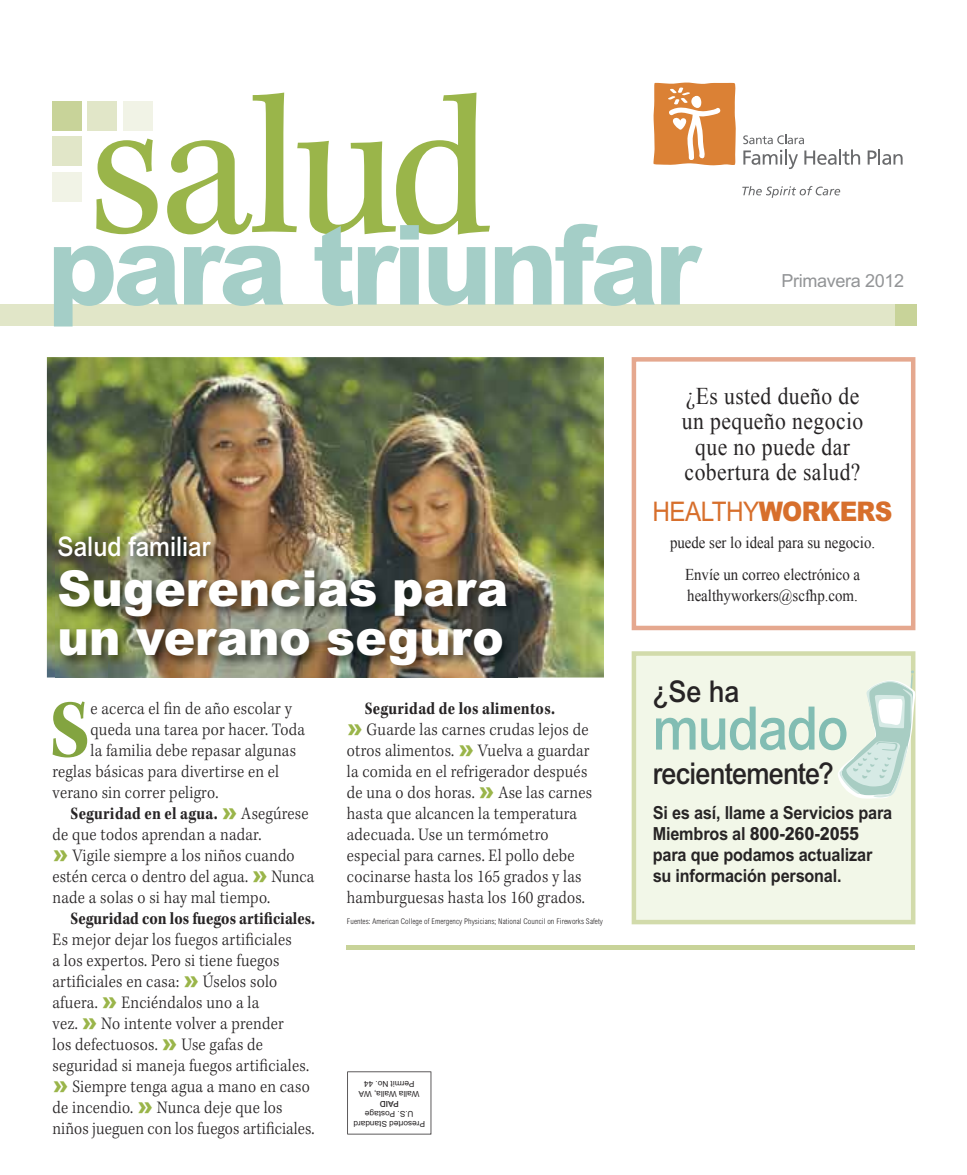
<style>
.page{position:relative;width:967px;height:1175px;background:#fff}
.page>*{position:absolute;margin:0;border:0;box-sizing:border-box;transform-origin:0 0}
.t1{font:207px "Kepler Std Scn";letter-spacing:-.025em;color:#9ab54a}
.t2{font:800 111px "Arial MT Std";letter-spacing:-.04em;color:#a4cec7}
.t3{font:85.2px "Kepler Std Bold Scn";color:#83a440}
.t4{font:500 60px "Arial MT Std";letter-spacing:-.025em;color:#82bdb3;scale:.9 1}
.t5{font:900 49.5px/49.5px "Arial MT Std";color:#fff;scale:.95 1}
.t6{font:500 30px "Arial MT Std";letter-spacing:-.025em;color:#272425;scale:.9 1}
.t7{font:27px "Arial MT Std";letter-spacing:-.025em;color:#d76f2c;scale:.9 1}
.t8{font:500 27px "Arial MT Std";color:#fff;scale:.9 1}
.t9{font:24px/25.5px "Times New Roman";letter-spacing:.02em;color:#272425;text-align:center;scale:.9 1}
.t10{font:300 18px/21px "Kepler Std";letter-spacing:.015em;color:#272425;scale:.9 1}
.t11{font:700 18px/21px "Arial MT Std";letter-spacing:-.01em;color:#272425;scale:.9 1}
.t12{font:18px "Kepler Std Bold Scn";letter-spacing:.015em;color:#272425;scale:.9 1}
.t13{font:18px "Arial MT Std";letter-spacing:-.02em;color:#929496}
.t14{font:16.5px/31.5px "Times New Roman";color:#272425;text-align:center;scale:.9 1}
.t15{font:8.25px/9.9px "Arial MT Std";color:#272425;text-align:center}
.t16{font:500 8.25px "Arial MT Std";color:#272425}
.t17{font:300 condensed 7.8px "Arial MT Std";letter-spacing:.01em;color:#272425}
.s1{font-family:"Arial MT Std";font-weight:900;font-size:24px;color:#9ab54a}
.s2{font-family:"Kepler Std";font-weight:300}
.s3{font-weight:900}
.s4{font-weight:800}
</style>
<div class="page">
<div style="left:88px;top:102px;width:29px;height:29px;background:#e1e6c8"></div>
<div style="left:53px;top:102px;width:29px;height:29px;background:#c8d399"></div>
<div style="left:53px;top:137px;width:29px;height:29px;background:#e1e6c8"></div>
<div style="left:123px;top:102px;width:29px;height:29px;background:#f1f3e6"></div>
<div style="left:53px;top:172px;width:29px;height:29px;background:#f1f3e6"></div>
<svg style="left:347px;top:1071px;width:84px;height:63px"></svg>
<svg style="left:743px;top:135px;width:116px;height:34px"></svg>
<svg style="left:867px;top:149px;width:35px;height:16px"></svg>
<svg style="left:742px;top:186px;width:97px;height:12px"></svg>
<svg style="left:653px;top:82px;width:82px;height:84px;background:#e1985b"></svg>
<div style="left:0;top:304px;width:916px;height:22px;background:#e1e6c8"></div>
<div style="left:895px;top:304px;width:21px;height:22px;background:#c8d399"></div>
<div style="left:347px;top:945px;width:567px;height:5px;background:#c8d399"></div>
<svg style="left:631px;top:357px;width:284px;height:273px"></svg>
<div style="left:631px;top:651px;width:284px;height:273px;background:#f2f7e8"></div>
<img style="left:47px;top:357px;width:556px;height:320px">
<img style="left:56px;top:533px;width:461px;height:145px">
<svg style="left:837px;top:670px;width:78px;height:128px;background:#dae9de"></svg>
<h1 class="t1" style="left:87px;top:52px;width:405px">salud</h1>
<h2 class="t2" style="left:47px;top:198px;width:654px">para triunfar</h2>
<p class="t13" style="left:781px;top:271px;width:124px">Primavera 2012</p>
<h3 class="t8" style="left:58px;top:531px;width:171px">Salud familiar</h3>
<h3 class="t5" style="left:58px;top:562px;width:475px">Sugerencias para un verano seguro</h3>
<h3 class="t3" style="left:49px;top:682px;width:42px">S</h3>
<p class="t10" style="left:90px;top:699px;width:225px">e acerca el fin de año escolar y</p>
<p class="t10" style="left:90px;top:720px;width:240px">queda una tarea por hacer. Toda</p>
<p class="t10" style="left:90px;top:741px;width:230px">la familia debe repasar algunas</p>
<p class="t10" style="left:53px;top:762px;width:253px">reglas básicas para divertirse en el</p>
<p class="t10" style="left:53px;top:783px;width:186px">verano sin correr peligro.</p>
<p class="t12" style="left:71px;top:803px;width:266px">Seguridad en el agua. <span class="s1">»</span> <span class="s2">Asegúrese</span></p>
<p class="t10" style="left:53px;top:825px;width:292px">de que todos aprendan a nadar.<br><span class="s1">»</span> Vigile siempre a los niños cuando estén cerca o dentro del agua. <span class="s1">»</span> Nunca nade a solas o si hay mal tiempo.</p>
<p class="t12" style="left:71px;top:908px;width:273px">Seguridad con los fuegos artificiales.</p>
<p class="t10" style="left:53px;top:930px;width:292px">Es mejor dejar los fuegos artificiales<br>a los expertos. Pero si tiene fuegos artificiales en casa: <span class="s1">»</span> Úselos solo afuera. <span class="s1">»</span> Enciéndalos uno a la<br>vez. <span class="s1">»</span> No intente volver a prender<br>los defectuosos. <span class="s1">»</span> Use gafas de seguridad si maneja fuegos artificiales. <span class="s1">»</span> Siempre tenga agua a mano en caso de incendio. <span class="s1">»</span> Nunca deje que los niños jueguen con los fuegos artificiales.</p>
<p class="t12" style="left:364px;top:698px;width:213px">Seguridad de los alimentos.</p>
<p class="t10" style="left:346px;top:720px;width:274px"><span class="s1">»</span> Guarde las carnes crudas lejos de otros alimentos. <span class="s1">»</span> Vuelva a guardar la comida en el refrigerador después de una o dos horas. <span class="s1">»</span> Ase las carnes hasta que alcancen la temperatura adecuada. Use un termómetro especial para carnes. El pollo debe cocinarse hasta los 165 grados y las hamburguesas hasta los 160 grados.</p>
<p class="t17" style="left:347px;top:917px;width:257px">Fuentes: American College of Emergency Physicians; National Council on Fireworks Safety</p>
<p class="t15" style="left:419px;top:1098px;width:62px;rotate:-180deg">Walla Walla, WA<br>Permit No. 44</p>
<p class="t16" style="left:398px;top:1108px;width:20px;rotate:-180deg">PAID</p>
<p class="t15" style="left:425px;top:1128px;width:73px;rotate:-180deg">Presorted Standard<br>U.S. Postage</p>
<h3 class="t9" style="left:681px;top:382px;width:203px">¿Es usted dueño de un pequeño negocio que no puede dar cobertura de salud?</h3>
<h3 class="t7" style="left:652px;top:496px;width:268px">HEALTHY<span class="s3">WORKERS</span></h3>
<p class="t14" style="left:669px;top:526px;width:229px">puede ser lo ideal para su negocio.<br>Envíe un correo electrónico a</p>
<p class="t14" style="left:687px;top:579px;width:191px">healthyworkers@scfhp.com.</p>
<h3 class="t6" style="left:652px;top:673px;width:98px">¿Se ha</h3>
<h3 class="t4" style="left:652px;top:693px;width:219px">mudado</h3>
<h3 class="t6" style="left:652px;top:756px;width:202px">recientemente?</h3>
<p class="t11" style="left:652px;top:802px;width:267px">Si es así, llame a Servicios para<br>Miembros al <span class="s4">800-260-2055 </span>para que podamos actualizar su información personal.</p>
</div>
